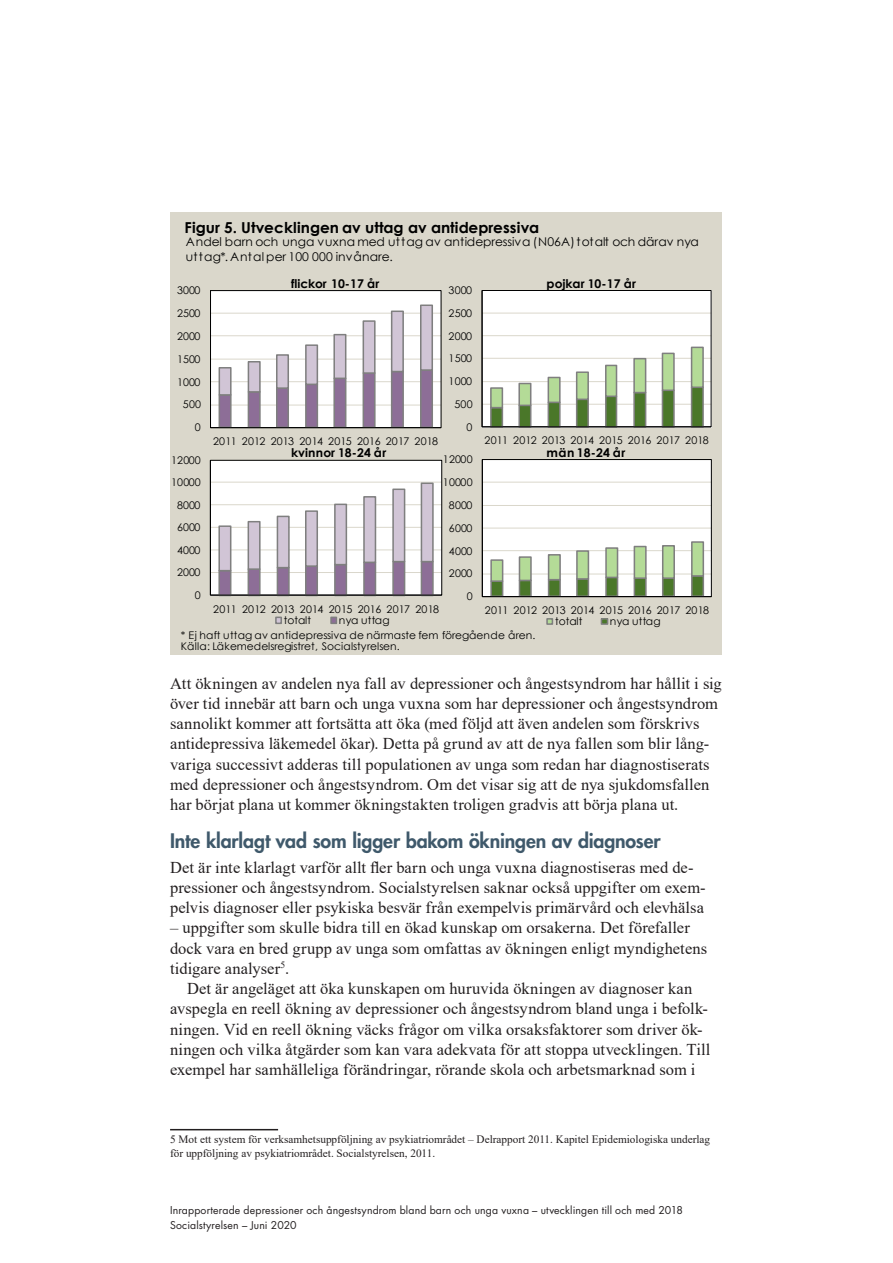
<style>
.page{position:relative;width:893px;height:1263px;background:#fff}
.page>*{position:absolute;margin:0;border:0;box-sizing:border-box;transform-origin:0 0}
.Rubrik_2{font:800 19.5px "Futura Std";letter-spacing:-.005em;color:#3f596b}
.Brödtext{font:16.5px/20.2px "Times New Roman";color:#231f20}
.Brödtext_indrag{font:16.5px/20.2px "Times New Roman";color:#231f20}
.t1{font:700 15px "Century Gothic";color:#000}
.t2{font:12px/15px "Century Gothic";letter-spacing:.01em;color:#000}
.t3{font:700 12px "Century Gothic";color:#000}
.Fotnotstext{font:11.25px/13.5px "Times New Roman";color:#231f20}
.t4{font:10.5px/11.6px "Century Gothic";letter-spacing:.015em;color:#000}
.t5{font:10.5px/15px "Futura Std";letter-spacing:.015em;color:#231f20}
.t6{font:10.5px "Century Gothic";letter-spacing:-.005em;color:#000}
</style>
<div class="page">
<hr style="left:170px;top:1129px;width:108px;height:1px;background:#231f20">
<div style="left:170px;top:213px;width:552px;height:442px;background:#dad7cb"></div>
<div style="left:211px;top:290px;width:230px;height:137px;background:#fff"></div>
<hr style="left:210px;top:405px;width:231px;height:1px;background:#dad7cb">
<hr style="left:210px;top:381px;width:231px;height:1px;background:#dad7cb">
<hr style="left:210px;top:359px;width:231px;height:1px;background:#dad7cb">
<hr style="left:210px;top:335px;width:231px;height:1px;background:#dad7cb">
<hr style="left:210px;top:313px;width:231px;height:1px;background:#dad7cb">
<div style="left:210px;top:290px;width:231px;height:138px;border:1px solid #000"></div>
<svg style="left:218px;top:304px;width:216px;height:123px"></svg>
<hr style="left:210px;top:291px;width:1px;height:137px;background:#000">
<hr style="left:210px;top:427px;width:231px;height:1px;background:#000">
<div style="left:482px;top:290px;width:229px;height:137px;background:#fff"></div>
<hr style="left:482px;top:404px;width:229px;height:1px;background:#dad7cb">
<hr style="left:482px;top:381px;width:229px;height:1px;background:#dad7cb">
<hr style="left:482px;top:358px;width:229px;height:1px;background:#dad7cb">
<hr style="left:482px;top:335px;width:229px;height:1px;background:#dad7cb">
<hr style="left:482px;top:313px;width:229px;height:1px;background:#dad7cb">
<div style="left:482px;top:290px;width:229px;height:137px;border:1px solid #000"></div>
<svg style="left:489px;top:346px;width:216px;height:82px"></svg>
<hr style="left:482px;top:290px;width:1px;height:137px;background:#000">
<hr style="left:482px;top:426px;width:229px;height:1px;background:#000">
<div style="left:211px;top:460px;width:231px;height:135px;background:#fff"></div>
<hr style="left:210px;top:572px;width:232px;height:1px;background:#dad7cb">
<hr style="left:210px;top:549px;width:232px;height:1px;background:#dad7cb">
<hr style="left:210px;top:527px;width:232px;height:1px;background:#dad7cb">
<hr style="left:210px;top:504px;width:232px;height:1px;background:#dad7cb">
<hr style="left:210px;top:482px;width:232px;height:1px;background:#dad7cb">
<div style="left:210px;top:460px;width:232px;height:135px;border:1px solid #000"></div>
<svg style="left:218px;top:482px;width:216px;height:113px"></svg>
<hr style="left:210px;top:460px;width:1px;height:135px;background:#000">
<hr style="left:210px;top:595px;width:232px;height:1px;background:#000">
<div style="left:275px;top:616px;width:7px;height:8px;border:2px solid #7f7f7f"></div>
<div style="left:330px;top:616px;width:7px;height:8px;border:2px solid #7f7f7f"></div>
<div style="left:483px;top:459px;width:229px;height:137px;background:#fff"></div>
<hr style="left:482px;top:574px;width:229px;height:1px;background:#dad7cb">
<hr style="left:482px;top:550px;width:229px;height:1px;background:#dad7cb">
<hr style="left:482px;top:528px;width:229px;height:1px;background:#dad7cb">
<hr style="left:482px;top:505px;width:229px;height:1px;background:#dad7cb">
<hr style="left:482px;top:482px;width:229px;height:1px;background:#dad7cb">
<div style="left:482px;top:459px;width:230px;height:138px;border:1px solid #000"></div>
<svg style="left:490px;top:541px;width:215px;height:55px"></svg>
<hr style="left:482px;top:459px;width:1px;height:138px;background:#000">
<hr style="left:482px;top:596px;width:229px;height:1px;background:#000">
<div style="left:546px;top:618px;width:7px;height:7px;border:2px solid #7f7f7f"></div>
<div style="left:601px;top:618px;width:7px;height:7px;border:2px solid #7f7f7f"></div>
<p class="t1" style="left:184px;top:216px;width:356px">Figur 5. Utvecklingen av uttag av antidepressiva</p>
<p class="t2" style="left:186px;top:234px;width:515px">Andel barn och unga vuxna med uttag av antidepressiva (N06A) totalt och därav nya uttag*. Antal per 100 000 invånare.</p>
<p class="t4" style="left:177px;top:284px;width:25px">3000</p>
<p class="t3" style="left:291px;top:275px;width:90px">flickor 10-17 år</p>
<p class="t3" style="left:546px;top:275px;width:91px">pojkar 10-17 år</p>
<p class="t4" style="left:449px;top:284px;width:25px">3000</p>
<p class="t4" style="left:177px;top:307px;width:25px">2500</p>
<p class="t4" style="left:449px;top:307px;width:25px">2500</p>
<p class="t4" style="left:177px;top:330px;width:25px">2000</p>
<p class="t4" style="left:449px;top:330px;width:25px">2000</p>
<p class="t4" style="left:177px;top:353px;width:25px">1500</p>
<p class="t4" style="left:449px;top:353px;width:25px">1500</p>
<p class="t4" style="left:177px;top:376px;width:25px">1000</p>
<p class="t4" style="left:449px;top:375px;width:25px">1000</p>
<p class="t4" style="left:183px;top:399px;width:20px">500</p>
<p class="t4" style="left:454px;top:398px;width:20px">500</p>
<p class="t4" style="left:195px;top:422px;width:7px">0</p>
<p class="t4" style="left:466px;top:421px;width:7px">0</p>
<p class="t4" style="left:171px;top:454px;width:31px">12000</p>
<p class="t4" style="left:485px;top:434px;width:226px">2011 2012 2013 2014 2015 2016 2017 2018</p>
<p class="t4" style="left:213px;top:435px;width:227px">2011 2012 2013 2014 2015 2016 2017 2018</p>
<p class="t3" style="left:291px;top:444px;width:97px">kvinnor 18-24 år</p>
<p class="t3" style="left:546px;top:444px;width:80px">män 18-24 år</p>
<p class="t4" style="left:443px;top:454px;width:31px">12000</p>
<p class="t4" style="left:171px;top:476px;width:31px">10000</p>
<p class="t4" style="left:443px;top:476px;width:31px">10000</p>
<p class="t4" style="left:177px;top:499px;width:25px">8000</p>
<p class="t4" style="left:449px;top:499px;width:25px">8000</p>
<p class="t4" style="left:177px;top:522px;width:25px">6000</p>
<p class="t4" style="left:449px;top:522px;width:25px">6000</p>
<p class="t4" style="left:177px;top:544px;width:25px">4000</p>
<p class="t4" style="left:449px;top:545px;width:25px">4000</p>
<p class="t4" style="left:177px;top:567px;width:25px">2000</p>
<p class="t4" style="left:449px;top:568px;width:25px">2000</p>
<p class="t4" style="left:195px;top:589px;width:7px">0</p>
<p class="t4" style="left:467px;top:590px;width:7px">0</p>
<p class="t4" style="left:284px;top:603px;width:157px;text-indent:-70px">2011 2012 2013 2014 2015 2016 2017 2018 totalt</p>
<p class="t4" style="left:339px;top:614px;width:52px">nya uttag</p>
<p class="t4" style="left:555px;top:604px;width:155px;text-indent:-70px">2011 2012 2013 2014 2015 2016 2017 2018 totalt</p>
<p class="t4" style="left:610px;top:615px;width:52px">nya uttag</p>
<p class="t4" style="left:181px;top:629px;width:356px">* Ej haft uttag av antidepressiva de närmaste fem föregående åren.</p>
<p class="t6" style="left:181px;top:639px;width:220px">Källa: Läkemedelsregistret, Socialstyrelsen.</p>
<p class="Brödtext" style="left:170px;top:672px;width:553px">Att ökningen av andelen nya fall av depressioner och ångestsyndrom har hållit i sig över tid innebär att barn och unga vuxna som har depressioner och ångestsyndrom sannolikt kommer att fortsätta att öka (med följd att även andelen som förskrivs antidepressiva läkemedel ökar). Detta på grund av att de nya fallen som blir lång&shy;variga successivt adderas till populationen av unga som redan har diagnostiserats med depressioner och ångestsyndrom. Om det visar sig att de nya sjukdomsfallen har börjat plana ut kommer ökningstakten troligen gradvis att börja plana ut.</p>
<h2 class="Rubrik_2" style="left:170px;top:829px;width:492px">Inte klarlagt vad som ligger bakom ökningen av diagnoser</h2>
<p class="Brödtext" style="left:170px;top:856px;width:537px">Det är inte klarlagt varför allt fler barn och unga vuxna diagnostiseras med de&shy;pressioner och ångestsyndrom. Socialstyrelsen saknar också uppgifter om exem&shy;pelvis diagnoser eller psykiska besvär från exempelvis primärvård och elevhälsa</p>
<p class="Brödtext" style="left:170px;top:917px;width:539px">– uppgifter som skulle bidra till en ökad kunskap om orsakerna. Det förefaller dock vara en bred grupp av unga som omfattas av ökningen enligt myndighetens tidigare analyser<sup>5</sup>.</p>
<p class="Brödtext_indrag" style="left:170px;top:978px;width:542px;text-indent:17px">Det är angeläget att öka kunskapen om huruvida ökningen av diagnoser kan avspegla en reell ökning av depressioner och ångestsyndrom bland unga i befolk&shy;ningen. Vid en reell ökning väcks frågor om vilka orsaksfaktorer som driver ök&shy;ningen och vilka åtgärder som kan vara adekvata för att stoppa utvecklingen. Till exempel har samhälleliga förändringar, rörande skola och arbetsmarknad som i</p>
<p class="Fotnotstext" style="left:170px;top:1132px;width:542px">5 Mot ett system för verksamhetsuppföljning av psykiatriområdet – Delrapport 2011. Kapitel Epidemiologiska underlag för uppföljning av psykiatriområdet. Socialstyrelsen, 2011.</p>
<p class="t5" style="left:170px;top:1203px;width:514px">Inrapporterade depressioner och ångestsyndrom bland barn och unga vuxna – utvecklingen till och med 2018<br>Socialstyrelsen – Juni 2020</p>
</div>
